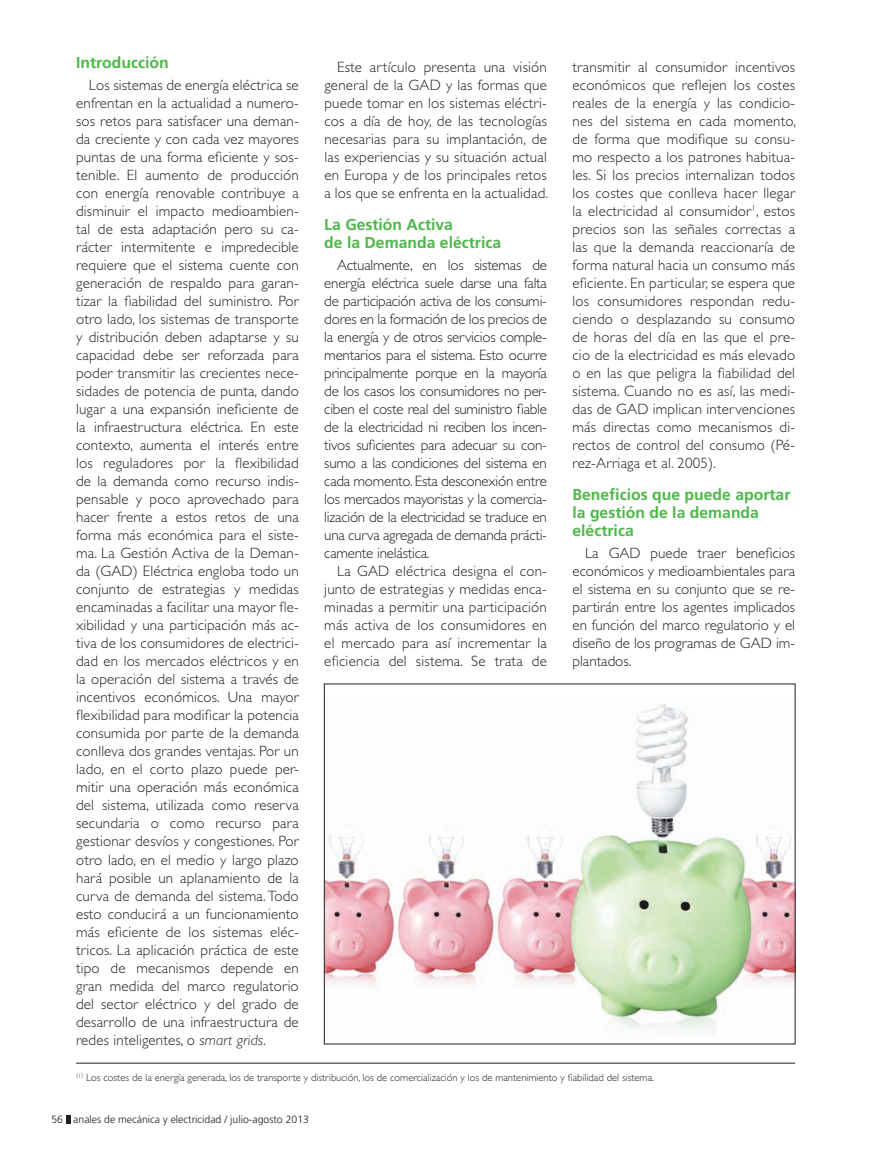
<style>
.page{position:relative;width:873px;height:1149px;background:#fff}
.page>*{position:absolute;margin:0;border:0;box-sizing:border-box;transform-origin:0 0}
.t1{font:700 15.75px/18px "Frutiger LT Std";color:#4cb848}
.t2{font:300 15px/18px "Gill Sans Std";letter-spacing:.015em;color:#231f20;text-align:justify}
.t3{font:300 10.5px "Gill Sans Std";color:#231f20}
.t4{font:300 10.5px "Frutiger LT Std";color:#231f20}
.s1{font-style:italic}
</style>
<div class="page">
<svg style="left:66px;top:1115px;width:4px;height:8px"></svg>
<hr style="left:76px;top:1062px;width:719px;height:1px;background:#231f20">
<img style="left:326px;top:704px;width:467px;height:328px">
<p class="t1" style="left:76px;top:53px;width:94px">Introducción</p>
<p class="t2" style="left:76px;top:76px;width:224px;text-indent:13px">Los sistemas de energía eléctrica se enfrentan en la actualidad a numero&shy;sos retos para satisfacer una deman&shy;da creciente y con cada vez mayores puntas de una forma eficiente y sos&shy;tenible. El aumento de producción con energía renovable contribuye a disminuir el impacto medioambien&shy;tal de esta adaptación pero su ca&shy;rácter intermitente e impredecible requiere que el sistema cuente con generación de respaldo para garan&shy;tizar la fiabilidad del suministro. Por otro lado, los sistemas de transporte y distribución deben adaptarse y su capacidad debe ser reforzada para poder transmitir las crecientes nece&shy;sidades de potencia de punta, dando lugar a una expansión ineficiente de la infraestructura eléctrica. En este contexto, aumenta el interés entre los reguladores por la flexibilidad de la demanda como recurso indis&shy;pensable y poco aprovechado para hacer frente a estos retos de una forma más económica para el siste&shy;ma. La Gestión Activa de la Deman&shy;da (GAD) Eléctrica engloba todo un conjunto de estrategias y medidas encaminadas a facilitar una mayor fle&shy;xibilidad y una participación más ac&shy;tiva de los consumidores de electrici&shy;dad en los mercados eléctricos y en la operación del sistema a través de incentivos económicos. Una mayor flexibilidad para modificar la potencia consumida por parte de la demanda conlleva dos grandes ventajas. Por un lado, en el corto plazo puede per&shy;mitir una operación más económica del sistema, utilizada como reserva secundaria o como recurso para gestionar desvíos y congestiones. Por otro lado, en el medio y largo plazo hará posible un aplanamiento de la curva de demanda del sistema. Todo esto conducirá a un funcionamiento más eficiente de los sistemas eléc&shy;tricos. La aplicación práctica de este tipo de mecanismos depende en gran medida del marco regulatorio del sector eléctrico y del grado de desarrollo de una infraestructura de redes inteligentes, o <span class="s1">smart grids.</span></p>
<p class="t2" style="left:324px;top:58px;width:225px;text-indent:13px">Este artículo presenta una visión general de la GAD y las formas que puede tomar en los sistemas eléctri&shy;cos a día de hoy, de las tecnologías necesarias para su implantación, de las experiencias y su situación actual en Europa y de los principales retos a los que se enfrenta en la actualidad.</p>
<p class="t1" style="left:324px;top:215px;width:178px">La Gestión Activa<br>de la Demanda eléctrica</p>
<p class="t2" style="left:324px;top:256px;width:224px;text-indent:13px">Actualmente, en los sistemas de energía eléctrica suele darse una falta de participación activa de los consumi&shy;dores en la formación de los precios de la energía y de otros servicios comple&shy;mentarios para el sistema. Esto ocurre principalmente porque en la mayoría de los casos los consumidores no per&shy;ciben el coste real del suministro fiable de la electricidad ni reciben los incen&shy;tivos suficientes para adecuar su con&shy;sumo a las condiciones del sistema en cada momento. Esta desconexión entre los mercados mayoristas y la comercia&shy;lización de la electricidad se traduce en una curva agregada de demanda prácti&shy;camente inelástica.</p>
<p class="t2" style="left:324px;top:562px;width:224px;text-indent:13px">La GAD eléctrica designa el con&shy;junto de estrategias y medidas enca&shy;minadas a permitir una participación más activa de los consumidores en el mercado para así incrementar la eficiencia del sistema. Se trata de</p>
<p class="t2" style="left:572px;top:58px;width:225px">transmitir al consumidor incentivos económicos que reflejen los costes reales de la energía y las condicio&shy;nes del sistema en cada momento, de forma que modifique su consu&shy;mo respecto a los patrones habitua&shy;les. Si los precios internalizan todos los costes que conlleva hacer llegar la electricidad al consumidor<sup>1</sup>, estos precios son las señales correctas a las que la demanda reaccionaría de forma natural hacia un consumo más eficiente. En particular, se espera que los consumidores respondan redu&shy;ciendo o desplazando su consumo de horas del día en las que el pre&shy;cio de la electricidad es más elevado o en las que peligra la fiabilidad del sistema. Cuando no es así, las medi&shy;das de GAD implican intervenciones más directas como mecanismos di&shy;rectos de control del consumo (Pé&shy;rez-Arriaga et al. 2005).</p>
<p class="t1" style="left:572px;top:485px;width:219px">Beneficios que puede aportar la gestión de la demanda eléctrica</p>
<p class="t2" style="left:572px;top:544px;width:224px;text-indent:13px">La GAD puede traer beneficios económicos y medioambientales para el sistema en su conjunto que se re&shy;partirán entre los agentes implicados en función del marco regulatorio y el diseño de los programas de GAD im&shy;plantados.</p>
<p class="t3" style="left:76px;top:1071px;width:579px"><sup>(1)</sup> Los costes de la energía generada, los de transporte y distribución, los de comercialización y los de mantenimiento y fiabilidad del sistema.</p>
<p class="t4" style="left:51px;top:1113px;width:259px">56 anales de mecánica y electricidad / julio-agosto 2013</p>
</div>
